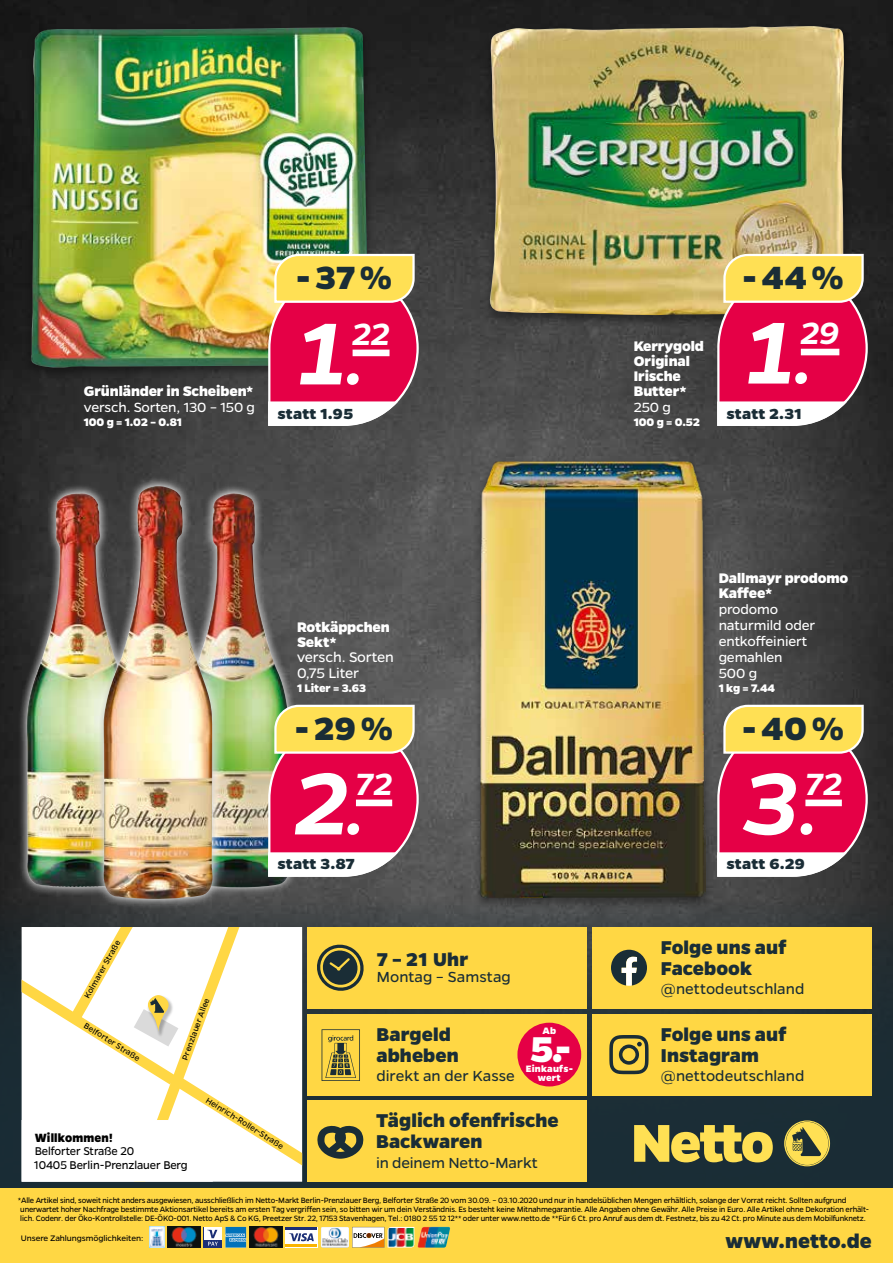
<style>
.page{position:relative;width:893px;height:1263px;background:#fff}
.page>*{position:absolute;margin:0;border:0;box-sizing:border-box;transform-origin:0 0}
.t1{font:italic 600 99.15px "Gentona";color:#fff}
.t2{font:800 40.5px "Gentona Netto";color:#fff}
.t3{font:800 36.3px "Gentona Netto";color:#1a2d36}
.t4{font:italic 600 34.65px "Gentona";letter-spacing:.015em;color:#fff}
.t5{font:800 22.5px "Gentona Netto";letter-spacing:.005em;color:#1a2d36}
.t6{font:800 21px/21px "Gentona Netto";letter-spacing:.005em;color:#1a2d36}
.t7{font:16.5px "Gentona Netto";color:#1a2d36}
.t8{font:800 16.5px "Gentona Netto";letter-spacing:.015em;color:#1a2d36;scale:1.04 1}
.t9{font:800 15.75px/14.9px "Gentona Netto";letter-spacing:-.01em;color:#fff}
.t10{font:15.75px/15.9px "Gentona Netto";letter-spacing:-.01em;color:#fff}
.t11{font:15px/15.9px "Gentona Netto";letter-spacing:-.01em;color:#fff}
.t12{font:800 13.5px "Gentona Netto";letter-spacing:.015em;color:#000;scale:.95 1}
.t13{font:12.75px/13.5px "Gentona Netto";letter-spacing:-.01em;color:#000;scale:.95 1}
.t14{font:800 12.45px "Gentona Netto";letter-spacing:-.005em;color:#fff}
.t15{font:800 10.5px/9px "Gentona Netto";letter-spacing:.02em;color:#fff;text-align:center}
.t16{font:9px "Gentona Netto";letter-spacing:-.01em;color:#000}
.t17{font:8.7px/9px "Gentona Netto";letter-spacing:-.02em;color:#000;scale:.95 1}
.s1{font-size:74.4px}
</style>
<div class="page">
<img style="left:0;top:0;width:893px;height:901px">
<svg style="left:0;top:901px;width:893px;height:287px;background:#2c373a"></svg>
<div style="left:0;top:1188px;width:893px;height:75px;background:#ffd744"></div>
<img style="left:168px;top:1227px;width:32px;height:20px">
<div style="left:203px;top:1227px;width:19px;height:20px;background:#1c2f76"></div>
<div style="left:204px;top:1227px;width:18px;height:13px;background:#fff"></div>
<svg style="left:207px;top:1230px;width:11px;height:15px"></svg>
<img style="left:149px;top:1227px;width:15px;height:20px">
<img style="left:417px;top:1227px;width:34px;height:20px">
<img style="left:249px;top:1227px;width:33px;height:20px">
<div style="left:285px;top:1227px;width:33px;height:20px;background:#fff"></div>
<hr style="left:286px;top:1244px;width:31px;height:3px;background:#fab400">
<hr style="left:286px;top:1227px;width:31px;height:3px;background:#1c2f76">
<svg style="left:289px;top:1233px;width:25px;height:8px"></svg>
<svg style="left:225px;top:1227px;width:21px;height:20px"></svg>
<svg style="left:352px;top:1227px;width:62px;height:20px"></svg>
<img style="left:321px;top:1227px;width:28px;height:20px">
<div style="left:307px;top:1014px;width:280px;height:81px;background:#ffd744"></div>
<svg style="left:322px;top:1029px;width:38px;height:52px"></svg>
<div style="left:517px;top:1023px;width:64px;height:63px;background:#e50046;border-radius:50%"></div>
<div style="left:307px;top:927px;width:280px;height:81px;background:#ffd744"></div>
<svg style="left:317px;top:944px;width:47px;height:47px"></svg>
<svg style="left:634px;top:1125px;width:139px;height:37px;background:#b1a349"></svg>
<svg style="left:784px;top:1120px;width:46px;height:46px;background:#9a9146"></svg>
<div style="left:592px;top:927px;width:280px;height:81px;background:#ffd744"></div>
<svg style="left:611px;top:950px;width:36px;height:36px"></svg>
<svg style="left:22px;top:927px;width:280px;height:255px"></svg>
<div style="left:307px;top:1100px;width:280px;height:82px;background:#ffd744"></div>
<svg style="left:317px;top:1125px;width:46px;height:34px"></svg>
<div style="left:24px;top:25px;width:352px;height:355px;background:#000;opacity:.4"></div>
<img style="left:31px;top:27px;width:338px;height:341px">
<svg style="left:267px;top:253px;width:153px;height:174px;background:#e06566"></svg>
<div style="left:353px;top:350px;width:36px;height:6px;background:#fff"></div>
<div style="left:482px;top:23px;width:370px;height:306px;background:#000;opacity:.4"></div>
<img style="left:488px;top:26px;width:356px;height:290px">
<svg style="left:716px;top:253px;width:153px;height:174px;background:#dd6264"></svg>
<div style="left:801px;top:349px;width:38px;height:6px;background:#fff"></div>
<div style="left:592px;top:1014px;width:280px;height:81px;background:#ffd744"></div>
<svg style="left:609px;top:1035px;width:40px;height:39px"></svg>
<svg style="left:222px;top:484px;width:77px;height:412px;background:#565656"></svg>
<img style="left:222px;top:493px;width:69px;height:394px">
<svg style="left:18px;top:484px;width:76px;height:412px;background:#393939"></svg>
<img style="left:26px;top:493px;width:68px;height:394px">
<img style="left:94px;top:476px;width:128px;height:432px">
<img style="left:104px;top:486px;width:109px;height:414px">
<svg style="left:267px;top:704px;width:153px;height:174px;background:#e06668"></svg>
<div style="left:356px;top:800px;width:36px;height:6px;background:#fff"></div>
<div style="left:472px;top:458px;width:240px;height:453px;background:#000;opacity:.4"></div>
<img style="left:479px;top:460px;width:227px;height:439px">
<svg style="left:716px;top:704px;width:153px;height:174px;background:#da6064"></svg>
<div style="left:805px;top:800px;width:37px;height:6px;background:#fff"></div>
<h3 class="t9" style="left:84px;top:383px;width:171px">Grünländer in Scheiben*</h3>
<h3 class="t11" style="left:84px;top:399px;width:173px">versch. Sorten, 130 – 150 g</h3>
<h3 class="t14" style="left:84px;top:415px;width:100px">100 g = 1.02 – 0.81</h3>
<h3 class="t3" style="left:296px;top:256px;width:98px">- 37 %</h3>
<h3 class="t4" style="left:353px;top:314px;width:38px">22</h3>
<h1 class="t1" style="left:298px;top:296px;width:68px">1<span class="s1">.</span></h1>
<h3 class="t8" style="left:277px;top:404px;width:74px">statt 1.95</h3>
<p class="t16" style="left:82px;top:995px;width:67px;rotate:-61deg">Kolmarer Straße</p>
<p class="t16" style="left:87px;top:1020px;width:66px;rotate:32deg">Belforter Straße</p>
<p class="t16" style="left:180px;top:1058px;width:67px;rotate:-70deg">Prenzlauer Allee</p>
<h3 class="t9" style="left:297px;top:620px;width:94px">Rotkäppchen<br>Sekt*</h3>
<h3 class="t10" style="left:297px;top:649px;width:98px">versch. Sorten<br>0,75 Liter</h3>
<h3 class="t14" style="left:297px;top:681px;width:71px">1 Liter = 3.63</h3>
<h3 class="t3" style="left:295px;top:707px;width:100px">- 29 %</h3>
<h1 class="t1" style="left:295px;top:746px;width:71px">2<span class="s1">.</span></h1>
<h3 class="t4" style="left:356px;top:764px;width:38px">72</h3>
<h3 class="t8" style="left:277px;top:855px;width:76px">statt 3.87</h3>
<h3 class="t6" style="left:376px;top:948px;width:93px">7 – 21 Uhr</h3>
<h3 class="t7" style="left:376px;top:968px;width:136px">Montag – Samstag</h3>
<h3 class="t6" style="left:376px;top:1023px;width:84px">Bargeld abheben</h3>
<h3 class="t7" style="left:376px;top:1067px;width:140px">direkt an der Kasse</h3>
<p class="t15" style="left:542px;top:1025px;width:15px">Ab</p>
<p class="t15" style="left:526px;top:1064px;width:49px">Einkaufs&shy;wert</p>
<h2 class="t2" style="left:530px;top:1025px;width:43px">5.-</h2>
<h3 class="t12" style="left:35px;top:1130px;width:83px">Willkommen!</h3>
<h3 class="t13" style="left:34px;top:1145px;width:163px">Belforter Straße 20<br>10405 Berlin-Prenzlauer Berg</h3>
<p class="t16" style="left:209px;top:1095px;width:92px;rotate:32deg">Heinrich-Roller-Straße</p>
<h3 class="t6" style="left:376px;top:1110px;width:184px">Täglich ofenfrische<br>Backwaren</h3>
<h3 class="t7" style="left:376px;top:1153px;width:163px">in deinem Netto-Markt</h3>
<h3 class="t9" style="left:634px;top:339px;width:72px">Kerrygold</h3>
<h3 class="t9" style="left:634px;top:354px;width:58px">Original<br>Irische<br>Butter*</h3>
<h3 class="t11" style="left:634px;top:399px;width:38px">250 g</h3>
<h3 class="t14" style="left:634px;top:415px;width:67px">100 g = 0.52</h3>
<h3 class="t3" style="left:742px;top:256px;width:103px">- 44 %</h3>
<h3 class="t4" style="left:801px;top:313px;width:40px">29</h3>
<h1 class="t1" style="left:746px;top:295px;width:68px">1<span class="s1">.</span></h1>
<h3 class="t8" style="left:726px;top:404px;width:74px">statt 2.31</h3>
<h3 class="t9" style="left:719px;top:571px;width:131px">Dallmayr prodomo<br>Kaffee*</h3>
<h3 class="t11" style="left:719px;top:601px;width:98px">prodomo naturmild oder entkoffeiniert gemahlen<br>500 g</h3>
<h3 class="t14" style="left:719px;top:681px;width:58px">1 kg = 7.44</h3>
<h3 class="t3" style="left:742px;top:707px;width:104px">- 40 %</h3>
<h1 class="t1" style="left:744px;top:746px;width:76px">3<span class="s1">.</span></h1>
<h3 class="t4" style="left:805px;top:764px;width:38px">72</h3>
<h3 class="t8" style="left:726px;top:855px;width:77px">statt 6.29</h3>
<h3 class="t6" style="left:661px;top:936px;width:127px">Folge uns auf<br>Facebook</h3>
<h3 class="t7" style="left:661px;top:980px;width:145px">@nettodeutschland</h3>
<h3 class="t6" style="left:661px;top:1023px;width:127px">Folge uns auf<br>Instagram</h3>
<h3 class="t7" style="left:661px;top:1067px;width:145px">@nettodeutschland</h3>
<p class="t17" style="left:18px;top:1195px;width:898px">*Alle Artikel sind, soweit nicht anders ausgewiesen, ausschließlich im Netto-Markt Berlin-Prenzlauer Berg, Belforter Straße 20 vom 30.09. – 03.10.2020 und nur in handelsüblichen Mengen erhältlich, solange der Vorrat reicht. Sollten aufgrund unerwartet hoher Nachfrage bestimmte Aktionsartikel bereits am ersten Tag vergriffen sein, so bitten wir um dein Verständnis. Es besteht keine Mitnahmegarantie. Alle Angaben ohne Gewähr. Alle Preise in Euro. Alle Artikel ohne Dekoration erhält&shy;lich. Codenr. der Öko-Kontrollstelle: DE-ÖKO-001. Netto ApS &amp; Co KG, Preetzer Str. 22, 17153 Stavenhagen, Tel.: 0180 2 55 12 12** oder unter www.netto.de **Für 6 Ct. pro Anruf aus dem dt. Festnetz, bis zu 42 Ct. pro Minute aus dem Mobilfunknetz.</p>
<p class="t16" style="left:21px;top:1232px;width:124px">Unsere Zahlungsmöglichkeiten:</p>
<h3 class="t5" style="left:725px;top:1227px;width:148px">www.netto.de</h3>
</div>
